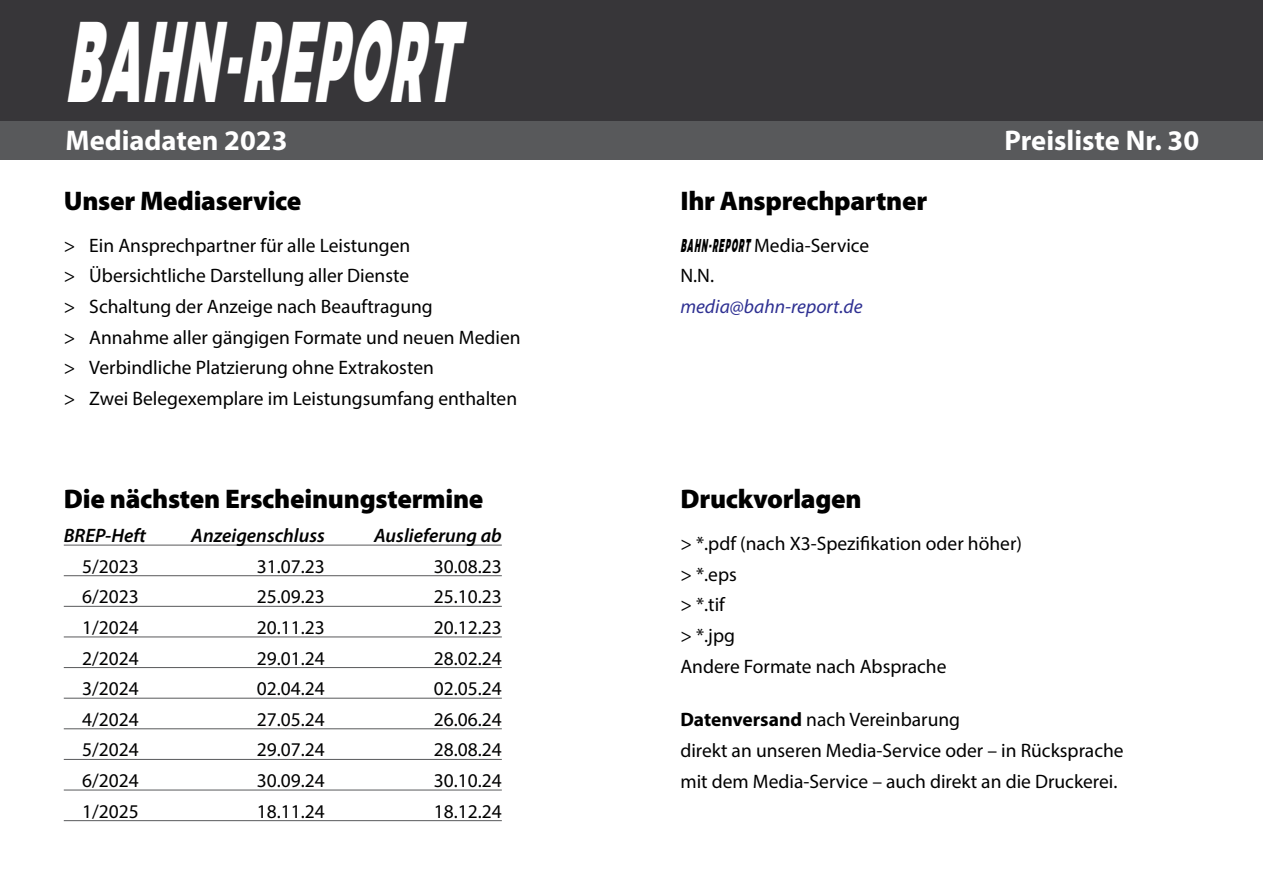
<style>
.page{position:relative;width:1263px;height:893px;background:#fff}
.page>*{position:absolute;margin:0;border:0;box-sizing:border-box;transform-origin:0 0}
.t1{font:italic 900 114px "Argentum Sans";color:#fff;scale:.4 1}
.t2{font:700 28.5px "Myriad Pro";color:#fff}
.t3{font:900 27px "Myriad Pro";letter-spacing:-.01em;color:#000}
.t4{font:19.5px/30.6px "Myriad Pro";color:#000}
.t5{font:italic 600 19.5px "Myriad Pro";color:#000}
.t6{font:italic 19.5px "Myriad Pro";color:#2e3092}
.s1{font-family:"Argentum Sans";font-weight:900;font-style:italic;font-size:18.6px}
.s2{font-weight:700}
</style>
<div class="page">
<div style="left:0;top:0;width:1263px;height:154px;background:#373639"></div>
<div style="left:0;top:122px;width:1263px;height:38px;background:#58595b"></div>
<hr style="left:64px;top:545px;width:438px;height:1px;background:#58595b">
<hr style="left:64px;top:575px;width:438px;height:1px;background:#58595b">
<hr style="left:64px;top:606px;width:438px;height:1px;background:#58595b">
<hr style="left:64px;top:637px;width:438px;height:1px;background:#58595b">
<hr style="left:64px;top:667px;width:438px;height:1px;background:#58595b">
<hr style="left:64px;top:698px;width:438px;height:1px;background:#58595b">
<hr style="left:64px;top:728px;width:438px;height:1px;background:#58595b">
<hr style="left:64px;top:759px;width:438px;height:1px;background:#58595b">
<hr style="left:64px;top:790px;width:438px;height:1px;background:#58595b">
<hr style="left:64px;top:820px;width:438px;height:1px;background:#58595b">
<h1 class="t1" style="left:65px;top:-32px;width:1041px">BAHN-REPORT</h1>
<h2 class="t2" style="left:65px;top:122px;width:223px">Mediadaten 2023</h2>
<h2 class="t2" style="left:1004px;top:122px;width:196px">Preisliste Nr. 30</h2>
<h3 class="t3" style="left:64px;top:185px;width:239px">Unser Mediaservice</h3>
<p class="t4" style="left:64px;top:230px;width:458px">&gt; Ein Ansprechpartner für alle Leistungen<br>&gt; Übersichtliche Darstellung aller Dienste<br>&gt; Schaltung der Anzeige nach Beauftragung<br>&gt; Annahme aller gängigen Formate und neuen Medien &gt; Verbindliche Platzierung ohne Extrakosten<br>&gt; Zwei Belegexemplare im Leistungsumfang enthalten</p>
<h3 class="t3" style="left:64px;top:484px;width:421px">Die nächsten Erscheinungstermine</h3>
<p class="t5" style="left:64px;top:523px;width:84px">BREP-Heft</p>
<p class="t5" style="left:191px;top:523px;width:135px">Anzeigenschluss</p>
<p class="t5" style="left:374px;top:523px;width:129px">Auslieferung ab</p>
<p class="t4" style="left:82px;top:551px;width:58px">5/2023</p>
<p class="t4" style="left:257px;top:551px;width:70px">31.07.23</p>
<p class="t4" style="left:434px;top:551px;width:70px">30.08.23</p>
<p class="t4" style="left:82px;top:581px;width:58px">6/2023</p>
<p class="t4" style="left:257px;top:581px;width:70px">25.09.23</p>
<p class="t4" style="left:434px;top:581px;width:70px">25.10.23</p>
<p class="t4" style="left:82px;top:612px;width:58px">1/2024</p>
<p class="t4" style="left:257px;top:612px;width:70px">20.11.23</p>
<p class="t4" style="left:434px;top:612px;width:70px">20.12.23</p>
<p class="t4" style="left:82px;top:642px;width:58px">2/2024</p>
<p class="t4" style="left:257px;top:642px;width:70px">29.01.24</p>
<p class="t4" style="left:434px;top:642px;width:70px">28.02.24</p>
<p class="t4" style="left:82px;top:673px;width:58px">3/2024</p>
<p class="t4" style="left:257px;top:673px;width:70px">02.04.24</p>
<p class="t4" style="left:434px;top:673px;width:70px">02.05.24</p>
<p class="t4" style="left:82px;top:704px;width:58px">4/2024</p>
<p class="t4" style="left:257px;top:704px;width:70px">27.05.24</p>
<p class="t4" style="left:434px;top:704px;width:70px">26.06.24</p>
<p class="t4" style="left:82px;top:734px;width:58px">5/2024</p>
<p class="t4" style="left:257px;top:734px;width:70px">29.07.24</p>
<p class="t4" style="left:434px;top:734px;width:70px">28.08.24</p>
<p class="t4" style="left:82px;top:765px;width:58px">6/2024</p>
<p class="t4" style="left:257px;top:765px;width:70px">30.09.24</p>
<p class="t4" style="left:434px;top:765px;width:70px">30.10.24</p>
<p class="t4" style="left:82px;top:795px;width:58px">1/2025</p>
<p class="t4" style="left:257px;top:795px;width:70px">18.11.24</p>
<p class="t4" style="left:434px;top:795px;width:70px">18.12.24</p>
<h3 class="t3" style="left:680px;top:185px;width:248px">Ihr Ansprechpartner</h3>
<p class="t4" style="left:680px;top:230px;width:190px"><span class="s1">BAHN-REPORT</span>Media-Service<br>N.N.</p>
<p class="t6" style="left:680px;top:294px;width:184px">media@bahn-report.de</p>
<h3 class="t3" style="left:680px;top:484px;width:183px">Druckvorlagen</h3>
<p class="t4" style="left:680px;top:528px;width:343px">&gt; *.pdf (nach X3-Spezifikation oder höher) &gt; *.eps<br>&gt; *.tif<br>&gt; *.jpg<br>Andere Formate nach Absprache</p>
<p class="t4" style="left:680px;top:704px;width:445px"><span class="s2">Datenversand</span> nach Vereinbarung<br>direkt an unseren Media-Service oder – in Rücksprache mit dem Media-Service – auch direkt an die Druckerei.</p>
</div>
